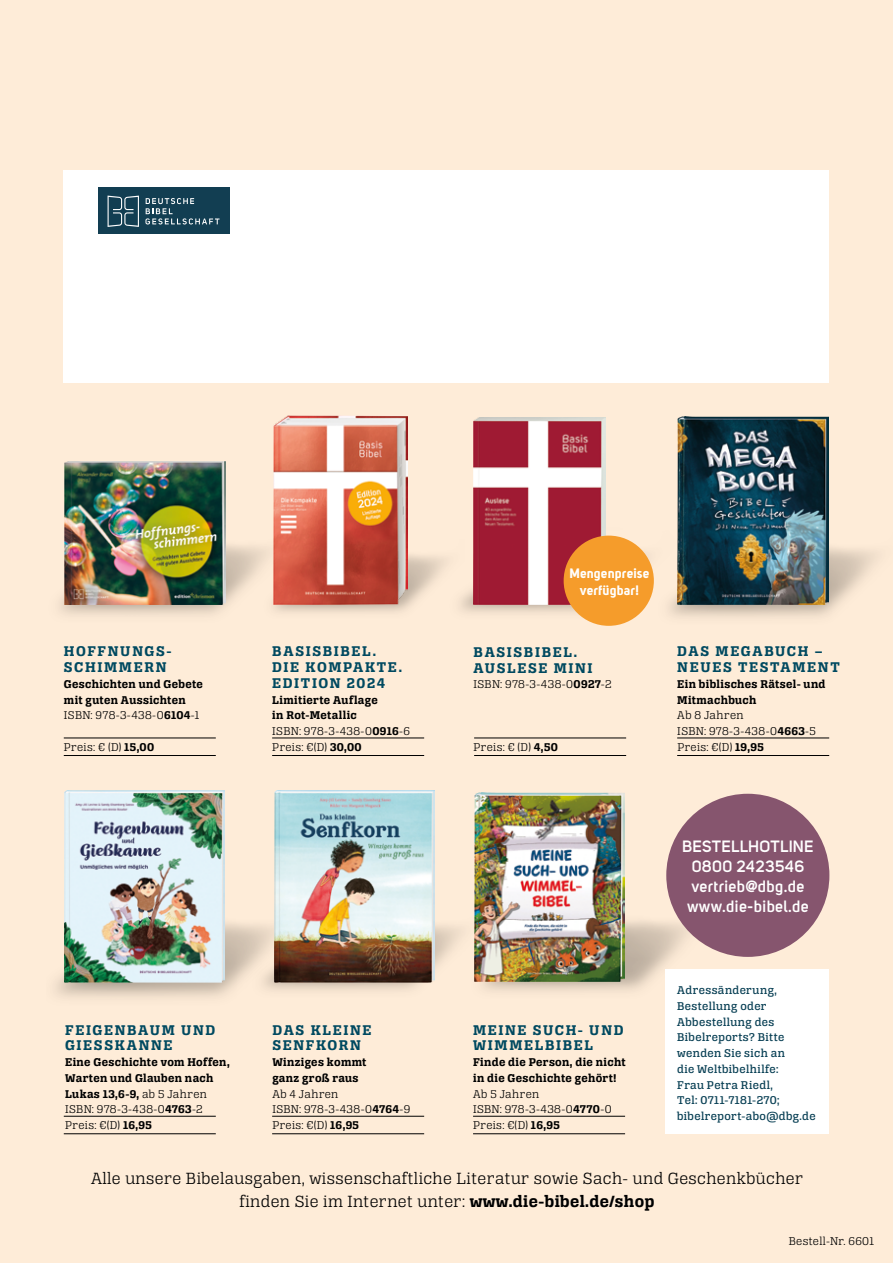
<style>
.page{position:relative;width:893px;height:1263px;background:#feecd8}
.page>*{position:absolute;margin:0;border:0;box-sizing:border-box;transform-origin:0 0}
.t1{font:17.25px/22.5px "Alianza Slab 300";letter-spacing:.025em;color:#000;text-align:center}
.t2{font:600 16.2px/20.2px "Uni Sans";letter-spacing:.025em;color:#fff}
.t3{font:15px/15.8px "Alianza Slab 700";letter-spacing:.11em;color:#004960}
.t4{font:700 13.5px/16.5px "Uni Sans";letter-spacing:.015em;color:#fff;text-align:center}
.t5{font:12px/15.8px "Alianza Slab 300";letter-spacing:.03em;color:#000}
.t6{font:12px/15.8px "Alianza Slab 700";letter-spacing:.025em;color:#000}
.t7{font:12px/15.8px "Alianza Slab 500";letter-spacing:.035em;color:#083f54}
.s1{font-family:"Alianza Slab 700"}
.s2{font-family:"Alianza Slab 300"}
</style>
<div class="page">
<div style="left:64px;top:170px;width:765px;height:213px;background:#fff"></div>
<div style="left:98px;top:188px;width:131px;height:46px;background:#123e52"></div>
<svg style="left:108px;top:196px;width:31px;height:31px"></svg>
<svg style="left:145px;top:198px;width:75px;height:27px"></svg>
<hr style="left:677px;top:738px;width:152px;height:1px;background:#000">
<hr style="left:677px;top:755px;width:152px;height:1px;background:#000">
<hr style="left:64px;top:738px;width:152px;height:1px;background:#000">
<hr style="left:64px;top:755px;width:152px;height:1px;background:#000">
<hr style="left:64px;top:1116px;width:152px;height:1px;background:#000">
<hr style="left:64px;top:1133px;width:152px;height:1px;background:#000">
<hr style="left:272px;top:1116px;width:152px;height:1px;background:#000">
<hr style="left:272px;top:1133px;width:152px;height:1px;background:#000">
<hr style="left:473px;top:1116px;width:152px;height:1px;background:#000">
<hr style="left:473px;top:1133px;width:152px;height:1px;background:#000">
<img style="left:459px;top:903px;width:247px;height:88px">
<img style="left:55px;top:904px;width:244px;height:94px">
<hr style="left:474px;top:738px;width:152px;height:1px;background:#000">
<hr style="left:474px;top:755px;width:152px;height:1px;background:#000">
<img style="left:464px;top:527px;width:215px;height:92px">
<img style="left:60px;top:545px;width:194px;height:70px">
<hr style="left:272px;top:738px;width:152px;height:1px;background:#000">
<hr style="left:272px;top:755px;width:152px;height:1px;background:#000">
<img style="left:273px;top:416px;width:135px;height:189px">
<div style="left:666px;top:794px;width:163px;height:163px;background:#86556e;border-radius:50%"></div>
<div style="left:665px;top:969px;width:164px;height:165px;background:#fff"></div>
<img style="left:677px;top:416px;width:152px;height:189px">
<img style="left:64px;top:461px;width:162px;height:143px">
<img style="left:473px;top:417px;width:132px;height:187px">
<div style="left:564px;top:536px;width:90px;height:90px;background:#f59c2b;border-radius:50%"></div>
<img style="left:274px;top:790px;width:161px;height:193px">
<img style="left:64px;top:790px;width:160px;height:192px">
<img style="left:474px;top:793px;width:150px;height:189px">
<p class="t3" style="left:64px;top:644px;width:109px">HOFFNUNGS-<br>SCHIMMERN</p>
<p class="t6" style="left:64px;top:676px;width:141px">Geschichten und Gebete mit guten Aussichten</p>
<p class="t5" style="left:64px;top:707px;width:137px">ISBN: 978-3-438-0<span class="s1">6104</span>-1</p>
<p class="t5" style="left:64px;top:739px;width:92px">Preis: € (D) <span class="s1">15,00</span></p>
<p class="t3" style="left:272px;top:644px;width:131px">BASISBIBEL.<br>DIE KOMPAKTE.<br>EDITION 2024</p>
<p class="t6" style="left:272px;top:692px;width:107px">Limitierte Auflage in Rot-Metallic</p>
<p class="t5" style="left:272px;top:723px;width:139px">ISBN: 978-3-438-0<span class="s1">0916</span>-6<br>Preis: €(D) <span class="s1">30,00</span></p>
<p class="t3" style="left:65px;top:1022px;width:152px">FEIGENBAUM UND<br>GIESSKANNE</p>
<p class="t6" style="left:65px;top:1054px;width:166px">Eine Geschichte vom Hoffen,<br>Warten und Glauben nach<br>Lukas 13,6-9, <span class="s2">ab 5 Jahren</span></p>
<p class="t5" style="left:65px;top:1101px;width:139px">ISBN: 978-3-438-0<span class="s1">4763</span>-2<br>Preis: €(D) <span class="s1">16,95</span></p>
<p class="t3" style="left:272px;top:1022px;width:101px">DAS KLEINE<br>SENFKORN</p>
<p class="t6" style="left:272px;top:1054px;width:96px">Winziges kommt ganz groß raus</p>
<p class="t5" style="left:272px;top:1086px;width:139px">Ab 4 Jahren<br>ISBN: 978-3-438-0<span class="s1">4764</span>-9<br>Preis: €(D) <span class="s1">16,95</span></p>
<p class="t4" style="left:569px;top:565px;width:82px">Mengenpreise verfügbar!</p>
<p class="t3" style="left:473px;top:644px;width:121px">BASISBIBEL.<br>AUSLESE MINI</p>
<p class="t5" style="left:473px;top:676px;width:140px">ISBN: 978-3-438-0<span class="s1">0927</span>-2</p>
<p class="t5" style="left:473px;top:739px;width:86px">Preis: € (D) <span class="s1">4,50</span></p>
<p class="t3" style="left:677px;top:644px;width:164px">DAS MEGABUCH –<br>NEUES TESTAMENT</p>
<p class="t6" style="left:677px;top:676px;width:150px">Ein biblisches Rätsel- und<br>Mitmachbuch</p>
<p class="t5" style="left:677px;top:707px;width:140px">Ab 8 Jahren<br>ISBN: 978-3-438-0<span class="s1">4663</span>-5<br>Preis: €(D) <span class="s1">19,95</span></p>
<p class="t3" style="left:473px;top:1022px;width:152px">MEINE SUCH- UND<br>WIMMELBIBEL</p>
<p class="t6" style="left:473px;top:1054px;width:154px">Finde die Person, die nicht in die Geschichte gehört!</p>
<p class="t5" style="left:473px;top:1086px;width:140px">Ab 5 Jahren<br>ISBN: 978-3-438-0<span class="s1">4770</span>-0<br>Preis: €(D) <span class="s1">16,95</span></p>
<h2 class="t2" style="left:682px;top:836px;width:133px">BESTELLHOTLINE<br>0800 2423546 vertrieb@dbg.de www.die-bibel.de</h2>
<p class="t7" style="left:677px;top:982px;width:140px">Adressänderung,<br>Bestellung oder<br>Abbestellung des<br>Bibelreports? Bitte wenden Sie sich an<br>die Weltbibelhilfe:<br>Frau Petra Riedl,<br>Tel: 0711-7181-270; bibelreport-abo@dbg.de</p>
<h1 class="t1" style="left:91px;top:1167px;width:713px">Alle unsere Bibelausgaben, wissenschaftliche Literatur sowie Sach- und Geschenkbücher finden Sie im Internet unter: <span class="s1">www.die-bibel.de/shop</span></h1>
<p class="t5" style="left:789px;top:1233px;width:87px">Bestell-Nr. 6601</p>
</div>
